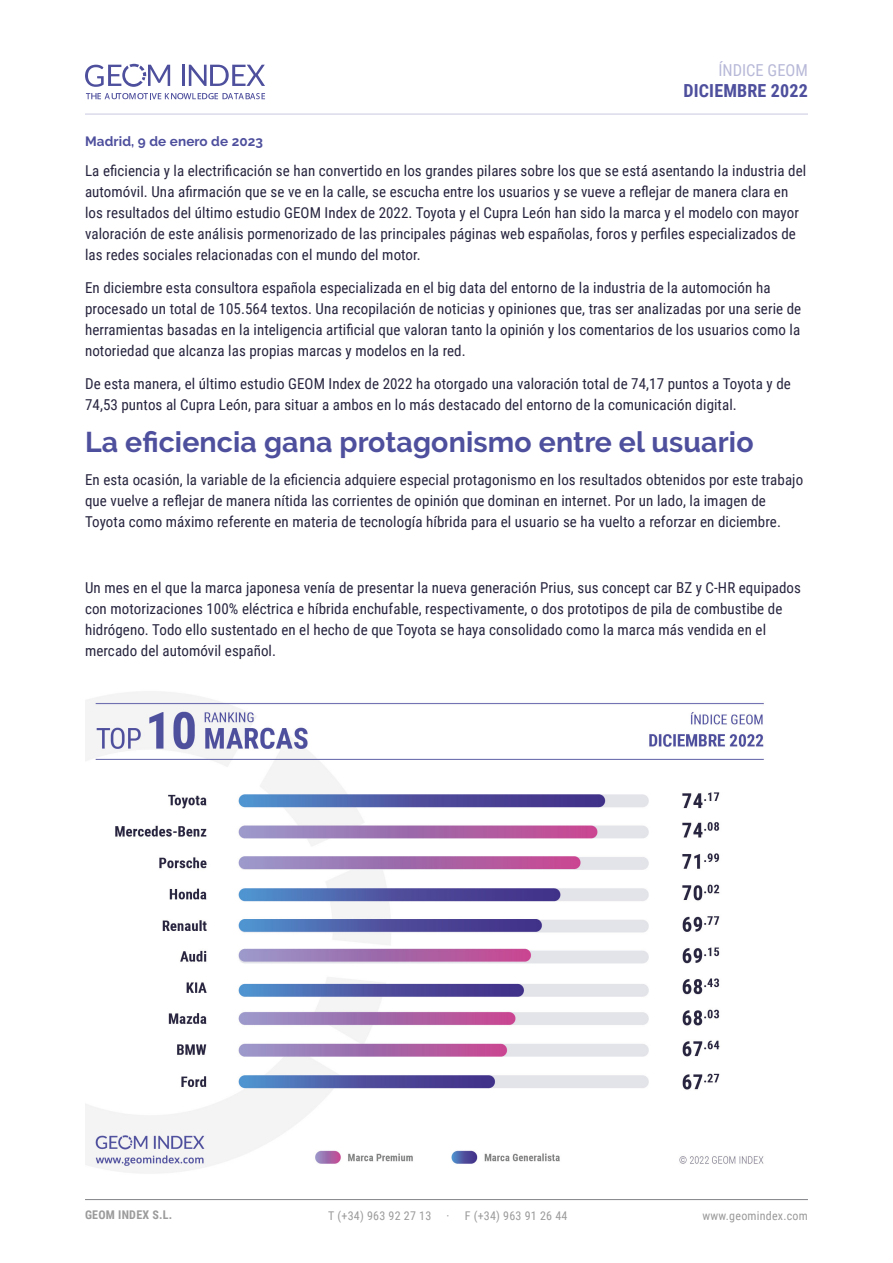
<style>
.page{position:relative;width:893px;height:1263px;background:#fff}
.page>*{position:absolute;margin:0;border:0;box-sizing:border-box;transform-origin:0 0}
.Texto_común_-_párraf{font:700 28.5px "Raleway";letter-spacing:.005em;color:#4e4f9d}
.t1{font:700 18px "Roboto Condensed";letter-spacing:.01em;color:#4e4f9d}
.t2{font:16.5px "Roboto Condensed";color:#b8b9d8}
.Texto_común_-_párraf-2{font:15px/21px "Roboto Condensed";letter-spacing:.005em;color:#27253f}
.fecha{font:700 13.5px "Raleway";letter-spacing:.01em;color:#4e4f9d}
.t3{font:12px "Roboto Condensed";letter-spacing:.02em;color:#9b9b9b}
.t4{font:700 12px "Roboto Condensed";letter-spacing:.02em;color:#9b9b9b}
</style>
<div class="page">
<hr style="left:85px;top:1199px;width:723px;height:1px;background:#808285">
<hr style="left:85px;top:113px;width:723px;height:2px;background:#cacae2">
<svg style="left:85px;top:64px;width:85px;height:23px"></svg>
<hr style="left:182px;top:65px;width:2px;height:21px;background:#4e4f9d">
<svg style="left:189px;top:65px;width:76px;height:21px"></svg>
<svg style="left:86px;top:93px;width:179px;height:6px"></svg>
<img style="left:85px;top:691px;width:679px;height:482px">
<p class="t2" style="left:718px;top:59px;width:91px">ÍNDICE GEOM</p>
<p class="t1" style="left:683px;top:78px;width:126px">DICIEMBRE 2022</p>
<p class="fecha" style="left:85px;top:134px;width:180px">Madrid, 9 de enero de 2023</p>
<p class="Texto_común_-_párraf-2" style="left:85px;top:160px;width:723px">La eficiencia y la electrificación se han convertido en los grandes pilares sobre los que se está asentando la industria del automóvil. Una afirmación que se ve en la calle, se escucha entre los usuarios y se vueve a reflejar de manera clara en los resultados del último estudio GEOM Index de 2022. Toyota y el Cupra León han sido la marca y el modelo con mayor valoración de este análisis pormenorizado de las principales páginas web españolas, foros y perfiles especializados de las redes sociales relacionadas con el mundo del motor.</p>
<p class="Texto_común_-_párraf-2" style="left:85px;top:277px;width:718px">En diciembre esta consultora española especializada en el big data del entorno de la industria de la automoción ha procesado un total de 105.564 textos. Una recopilación de noticias y opiniones que, tras ser analizadas por una serie de herramientas basadas en la inteligencia artificial que valoran tanto la opinión y los comentarios de los usuarios como la notoriedad que alcanza las propias marcas y modelos en la red.</p>
<p class="Texto_común_-_párraf-2" style="left:85px;top:373px;width:707px">De esta manera, el último estudio GEOM Index de 2022 ha otorgado una valoración total de 74,17 puntos a Toyota y de<br>74,53 puntos al Cupra León, para situar a ambos en lo más destacado del entorno de la comunicación digital.</p>
<p class="Texto_común_-_párraf" style="left:85px;top:426px;width:670px">La eficiencia gana protagonismo entre el usuario</p>
<p class="Texto_común_-_párraf-2" style="left:85px;top:469px;width:720px">En esta ocasión, la variable de la eficiencia adquiere especial protagonismo en los resultados obtenidos por este trabajo que vuelve a reflejar de manera nítida las corrientes de opinión que dominan en internet. Por un lado, la imagen de<br>Toyota como máximo referente en materia de tecnología híbrida para el usuario se ha vuelto a reforzar en diciembre.</p>
<p class="Texto_común_-_párraf-2" style="left:85px;top:577px;width:717px">Un mes en el que la marca japonesa venía de presentar la nueva generación Prius, sus concept car BZ y C-HR equipados con motorizaciones 100% eléctrica e híbrida enchufable, respectivamente, o dos prototipos de pila de combustibe de hidrógeno. Todo ello sustentado en el hecho de que Toyota se haya consolidado como la marca más vendida en el mercado del automóvil español.</p>
<p class="t4" style="left:85px;top:1206px;width:89px">GEOM INDEX S.L.</p>
<p class="t3" style="left:328px;top:1207px;width:105px">T (+34) 963 92 27 13</p>
<p class="t3" style="left:447px;top:1207px;width:122px">· F (+34) 963 91 26 44</p>
<p class="t3" style="left:702px;top:1207px;width:107px">www.geomindex.com</p>
</div>
